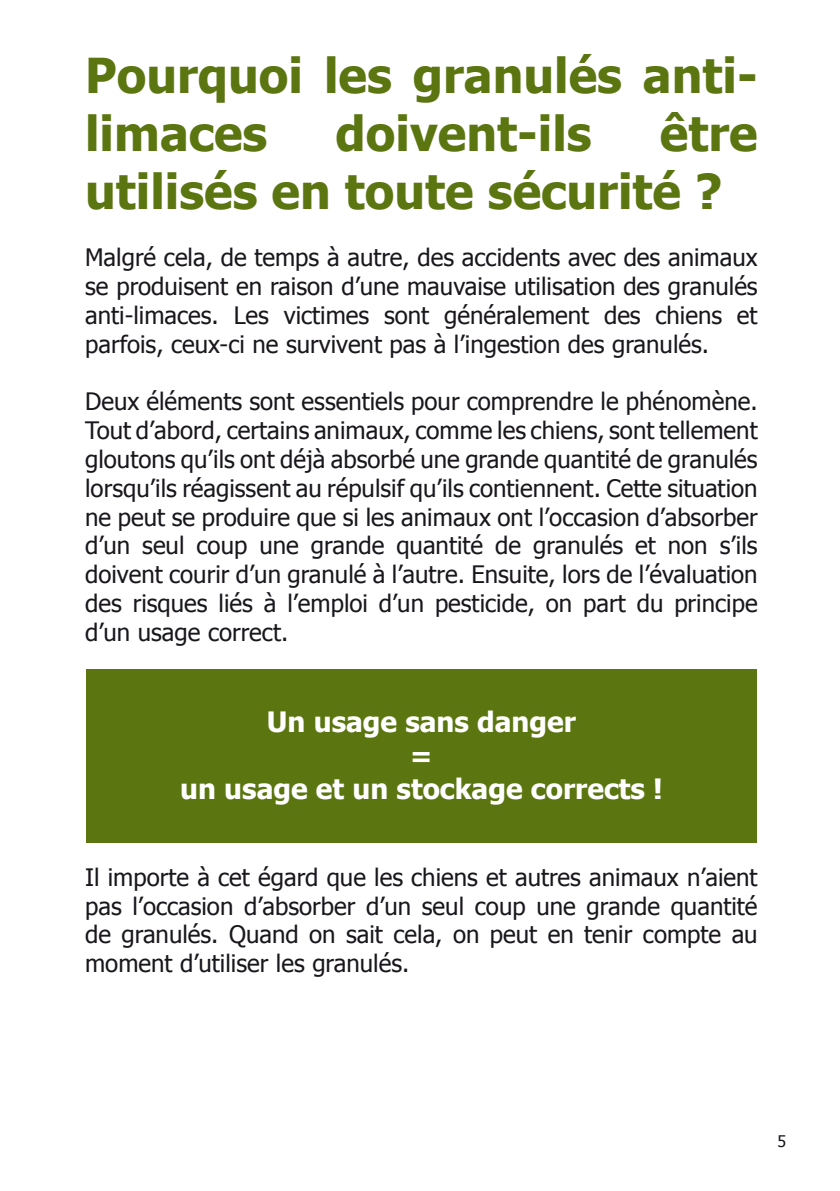
<style>
.page{position:relative;width:840px;height:1191px;background:#fff}
.page>*{position:absolute;margin:0;border:0;box-sizing:border-box;transform-origin:0 0}
.t1{font:700 48px/57.6px "Tahoma";color:#5b7510}
.t2{font:700 28px/33.6px "Tahoma";color:#fff;text-align:center}
.t3{font:24px/28.8px "Tahoma";color:#1a171c;text-align:justify}
.t4{font:16px "Tahoma";color:#1a171c}
</style>
<div class="page">
<div style="left:86px;top:669px;width:670px;height:174px;background:#5b7510"></div>
<h1 class="t1" style="left:85px;top:44px;width:673px">Pourquoi les granulés anti&shy;limaces</h1>
<h1 class="t1" style="left:85px;top:102px;width:673px;text-indent:574px">être utilisés en toute sécurité ?</h1>
<p class="t3" style="left:85px;top:242px;width:673px">Malgré cela, de temps à autre, des accidents avec des animaux se produisent en raison d’une mauvaise utilisation des granulés anti-limaces. Les victimes sont généralement des chiens et parfois, ceux-ci ne survivent pas à l’ingestion des granulés.</p>
<p class="t3" style="left:85px;top:386px;width:673px">Deux éléments sont essentiels pour comprendre le phénomène.<br>Tout d’abord, certains animaux, comme les chiens, sont tellement gloutons qu’ils ont déjà absorbé une grande quantité de granulés lorsqu’ils réagissent au répulsif qu’ils contiennent. Cette situation ne peut se produire que si les animaux ont l’occasion d’absorber d’un seul coup une grande quantité de granulés et non s’ils doivent courir d’un granulé à l’autre. Ensuite, lors de l’évaluation des risques liés à l’emploi d’un pesticide, on part du principe d’un usage correct.</p>
<h1 class="t1" style="left:335px;top:102px;width:257px">doivent-ils</h1>
<p class="t2" style="left:180px;top:703px;width:483px">Un usage sans danger<br>=<br>un usage et un stockage corrects !</p>
<p class="t3" style="left:85px;top:861px;width:673px">Il importe à cet égard que les chiens et autres animaux n’aient pas l’occasion d’absorber d’un seul coup une grande quantité de granulés. Quand on sait cela, on peut en tenir compte au moment d’utiliser les granulés.</p>
<p class="t4" style="left:776px;top:1130px;width:10px">5</p>
</div>
